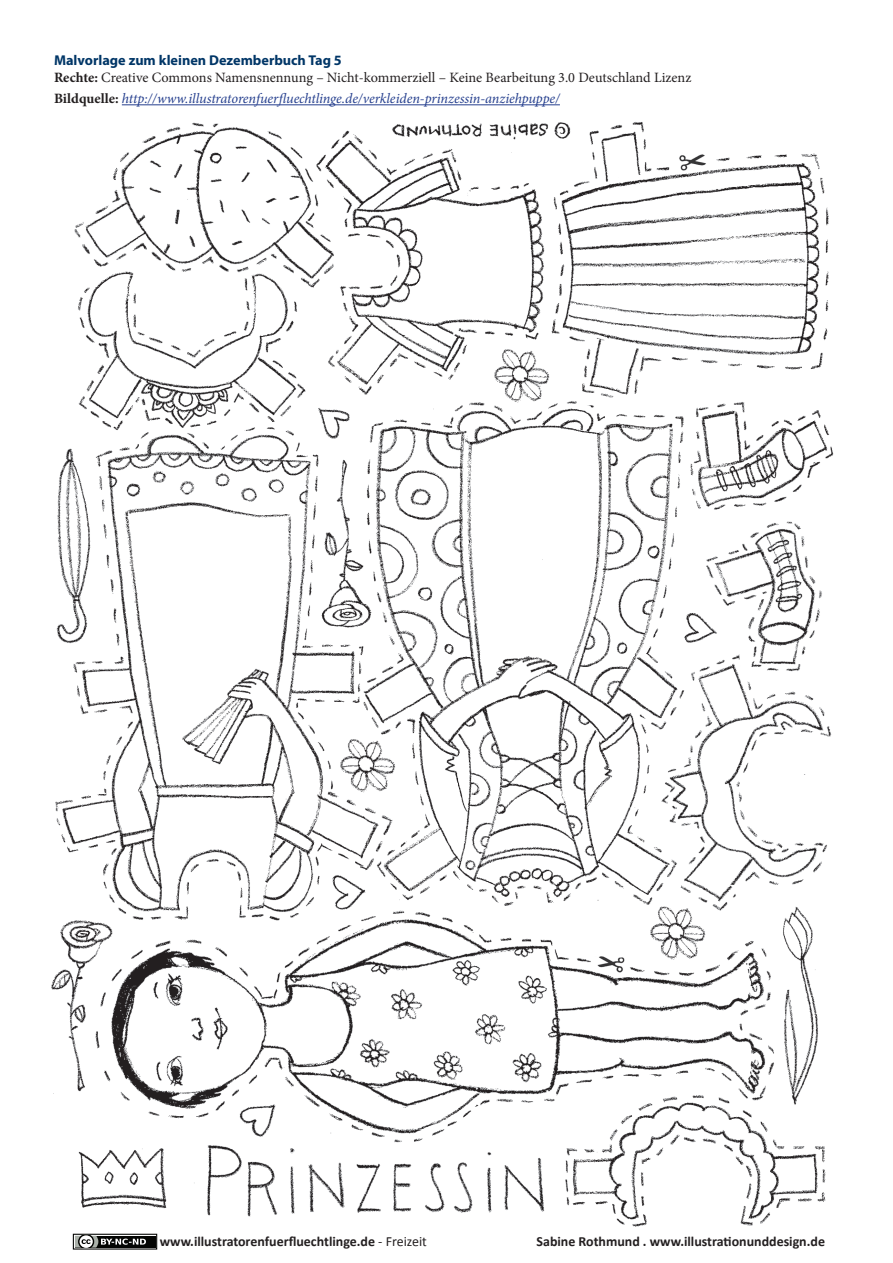
<style>
.page{position:relative;width:893px;height:1263px;background:#fff}
.page>*{position:absolute;margin:0;border:0;box-sizing:border-box;transform-origin:0 0}
.t1{font:14.25px/21.6px "Minion Pro";color:#231f20}
.t2{font:700 14.25px "Myriad Pro";color:#003667}
.t3{font:700 13.95px "Calibri";color:#231f20}
.s1{font-weight:700}
.s2{font-style:italic;color:#253f8e}
.s3{font-weight:400}
</style>
<div class="page">
<hr style="left:122px;top:104px;width:438px;height:1px;background:#253f8e">
<img style="left:51px;top:122px;width:783px;height:1123px">
<div style="left:73px;top:1234px;width:751px;height:15px;background:#fff"></div>
<div style="left:73px;top:1234px;width:84px;height:15px;border:1px solid #040503"></div>
<div style="left:75px;top:1236px;width:80px;height:11px;background:#040503"></div>
<svg style="left:73px;top:1234px;width:73px;height:16px"></svg>
<p class="t2" style="left:54px;top:51px;width:289px">Malvorlage zum kleinen Dezemberbuch Tag 5</p>
<p class="t1" style="left:54px;top:67px;width:639px"><span class="s1">Rechte:</span> Creative Commons Namensnennung – Nicht-kommerziell – Keine Bearbeitung 3.0 Deutschland Lizenz<br><span class="s1">Bildquelle:</span> <span class="s2">http://www.illustratorenfuerfluechtlinge.de/verkleiden-prinzessin-anziehpuppe/</span></p>
<p class="t3" style="left:160px;top:1231px;width:269px">www.illustratorenfuerfluechtlinge.de <span class="s3">- Freizeit</span></p>
<p class="t3" style="left:536px;top:1232px;width:290px">Sabine Rothmund . www.illustrationunddesign.de</p>
</div>
